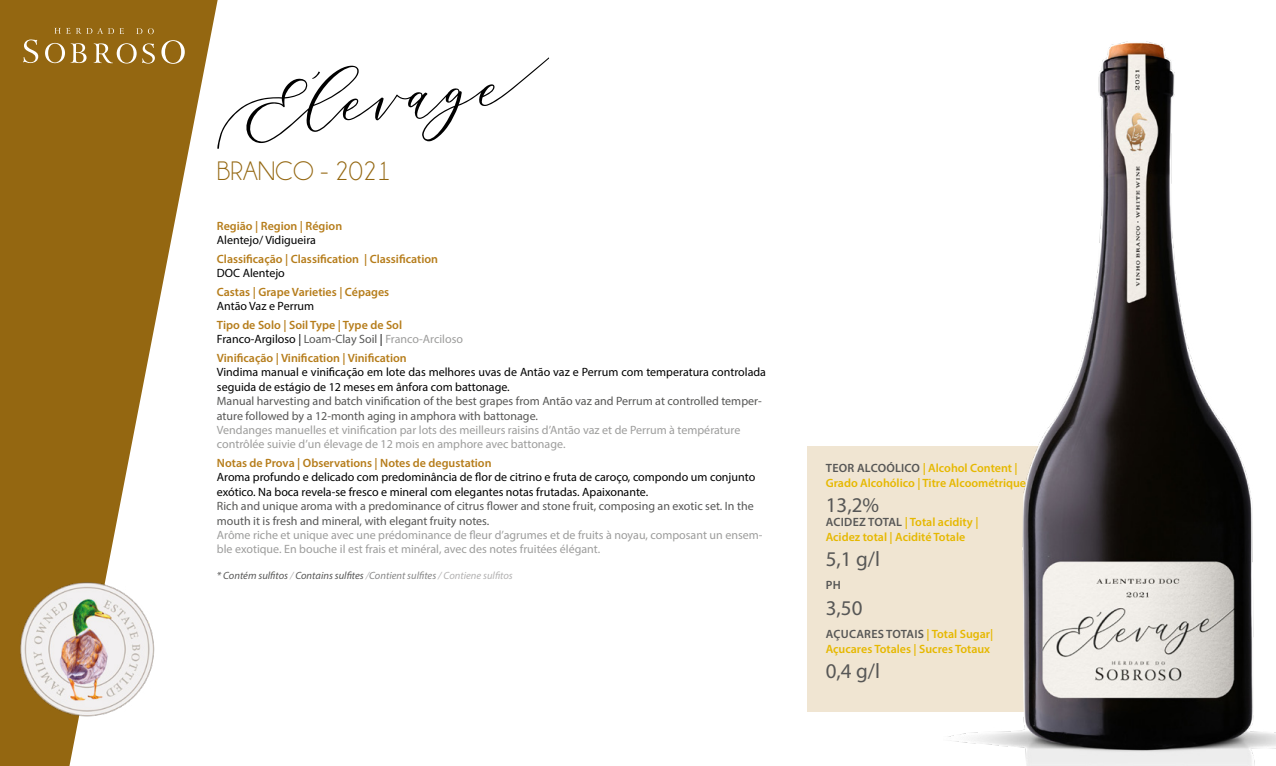
<style>
.page{position:relative;width:1276px;height:766px;background:#fff}
.page>*{position:absolute;margin:0;border:0;box-sizing:border-box;transform-origin:0 0}
.t1{font:26.85px "Champagne&Limousines";color:#946711}
.t2{font:21px "Myriad Pro";color:#575756}
.t3{font:12px/14.4px "Myriad Pro";color:#000}
.t4{font:12px/14.4px "Myriad Pro";color:#9d9d9c}
.t5{font:12px/14.4px "Myriad Pro";color:#575756}
.t6{font:600 12px/14.4px "Myriad Pro";color:#b67d1b}
.t7{font:600 12px/14.4px "Myriad Pro";color:#e6b800}
.t8{font:600 12px "Myriad Pro";color:#575756}
.t9{font:italic 10.5px "Myriad Pro";color:#575756}
.s1{font-weight:400;color:#000}
.s2{font-weight:400;color:#575756}
.s3{font-weight:400;color:#9d9d9c}
.s4{color:#b3b2b2}
.s5{color:#878787}
.s6{color:#575756}
</style>
<div class="page">
<div style="left:807px;top:447px;width:334px;height:264px;background:#f0e5d2"></div>
<svg style="left:0;top:0;width:218px;height:765px;fill:#946711"></svg>
<svg style="left:23px;top:39px;width:15px;height:24px"></svg>
<svg style="left:45px;top:43px;width:20px;height:20px"></svg>
<svg style="left:71px;top:43px;width:16px;height:20px"></svg>
<svg style="left:94px;top:43px;width:61px;height:21px"></svg>
<svg style="left:161px;top:40px;width:24px;height:24px"></svg>
<svg style="left:54px;top:28px;width:70px;height:6px"></svg>
<svg style="left:136px;top:28px;width:6px;height:6px"></svg>
<svg style="left:148px;top:28px;width:6px;height:6px"></svg>
<img style="left:13px;top:574px;width:149px;height:149px">
<img style="left:943px;top:41px;width:333px;height:724px">
<svg style="left:217px;top:57px;width:332px;height:92px"></svg>
<h1 class="t1" style="left:217px;top:157px;width:176px">BRANCO - 2021</h1>
<p class="t6" style="left:217px;top:218px;width:127px">Região | Region | Région</p>
<p class="t3" style="left:217px;top:233px;width:101px">Alentejo/ Vidigueira</p>
<p class="t6" style="left:217px;top:251px;width:223px">Classificação | Classification | Classification</p>
<p class="t3" style="left:217px;top:266px;width:69px">DOC Alentejo</p>
<p class="t6" style="left:217px;top:284px;width:174px">Castas | Grape Varieties | Cépages</p>
<p class="t3" style="left:217px;top:299px;width:99px">Antão Vaz e Perrum</p>
<p class="t6" style="left:217px;top:317px;width:248px">Tipo de Solo | Soil Type | Type de Sol<br><span class="s1">Franco-Argiloso |</span> <span class="s2">Loam-Clay Soil</span> <span class="s1">|</span> <span class="s3">Franco-Arciloso</span></p>
<p class="t6" style="left:217px;top:350px;width:191px">Vinificação | Vinification | Vinification</p>
<p class="t3" style="left:217px;top:365px;width:550px">Vindima manual e vinificação em lote das melhores uvas de Antão vaz e Perrum com temperatura controlada seguida de estágio de 12 meses em ânfora com battonage.</p>
<p class="t5" style="left:217px;top:393px;width:546px">Manual harvesting and batch vinification of the best grapes from Antão vaz and Perrum at controlled temper&shy;ature followed by a 12-month aging in amphora with battonage.</p>
<p class="t4" style="left:217px;top:422px;width:525px">Vendanges manuelles et vinification par lots des meilleurs raisins d’Antão vaz et de Perrum à température contrôlée suivie d’un élevage de 12 mois en amphore avec battonage.</p>
<p class="t6" style="left:217px;top:455px;width:276px">Notas de Prova | Observations | Notes de degustation</p>
<p class="t3" style="left:217px;top:470px;width:540px">Aroma profundo e delicado com predominância de flor de citrino e fruta de caroço, compondo um conjunto exótico. Na boca revela-se fresco e mineral com elegantes notas frutadas. Apaixonante.</p>
<p class="t5" style="left:217px;top:498px;width:538px">Rich and unique aroma with a predominance of citrus flower and stone fruit, composing an exotic set. In the mouth it is fresh and mineral, with elegant fruity notes.</p>
<p class="t4" style="left:217px;top:527px;width:547px">Arôme riche et unique avec une prédominance de fleur d’agrumes et de fruits à noyau, composant un ensem&shy;ble exotique. En bouche il est frais et minéral, avec des notes fruitées élégant.</p>
<p class="t9" style="left:217px;top:568px;width:297px">* Contém sulfitos <span class="s4">/</span> Contains sulfites <span class="s4">/</span><span class="s5">Contient sulfites</span> <span class="s4">/ Contiene sulfitos</span></p>
<p class="t7" style="left:826px;top:460px;width:202px"><span class="s6">TEOR ALCOÓLICO</span> | Alcohol Content |<br>Grado Alcohólico | Titre Alcoométrique</p>
<h2 class="t2" style="left:826px;top:492px;width:55px">13,2%</h2>
<p class="t7" style="left:826px;top:514px;width:154px"><span class="s6">ACIDEZ TOTAL</span> | Total acidity |<br>Acidez total | Acidité Totale</p>
<h2 class="t2" style="left:826px;top:546px;width:56px">5,1 g/l</h2>
<p class="t8" style="left:826px;top:577px;width:17px">PH</p>
<h2 class="t2" style="left:826px;top:594px;width:38px">3,50</h2>
<p class="t7" style="left:826px;top:626px;width:169px"><span class="s6">AÇUCARES TOTAIS</span> | Total Sugar|<br>Açucares Totales | Sucres Totaux</p>
<h2 class="t2" style="left:826px;top:657px;width:56px">0,4 g/l</h2>
</div>
